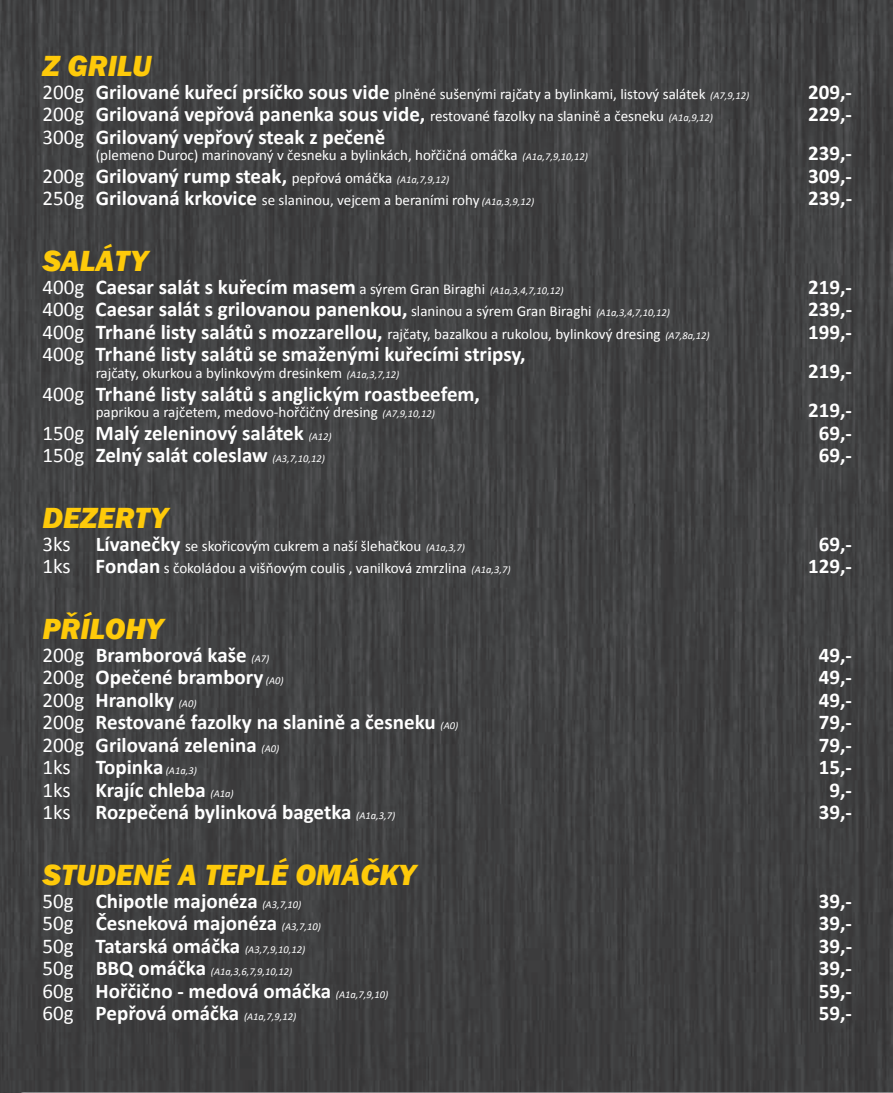
<style>
.page{position:relative;width:893px;height:1093px;background:#fff}
.page>*{position:absolute;margin:0;border:0;box-sizing:border-box;transform-origin:0 0}
.t1{font:italic 800 30px "Franklin Gothic";color:#feca0a}
.t2{font:700 21px "Calibri";color:#fff}
.t3{font:15px "Calibri";color:#fff}
.t4{font:italic 10.5px "Calibri";color:#fff}
.s1{font-size:21px}
.s2{font-weight:700;font-size:21px}
.s3{font-style:italic;font-size:10.5px}
.s4{font-weight:400}
.s5{font-weight:400;font-size:15px}
.s6{font-weight:400;font-style:italic;font-size:10.5px}
.s7{font-style:normal;font-size:21px}
.s8{font-weight:700;font-style:normal;font-size:21px}
</style>
<div class="page">
<img style="left:0;top:0;width:893px;height:1093px">
<img style="left:21px;top:1092px;width:872px;height:1px">
<h1 class="t1" style="left:43px;top:47px;width:111px">Z GRILU</h1>
<p class="t3" style="left:43px;top:84px;width:708px"><span class="s1">200g</span> <span class="s2">Grilované kuřecí prsíčko sous vide</span> plněné sušenými rajčaty a bylinkami, listový salátek <span class="s3">(A7,9,12)</span></p>
<p class="t2" style="left:808px;top:79px;width:45px">209,-</p>
<p class="t3" style="left:43px;top:107px;width:672px"><span class="s1">200g</span> <span class="s2">Grilovaná vepřová panenka sous vide,</span> restované fazolky na slanině a česneku <span class="s3">(A1a,9,12)</span></p>
<p class="t2" style="left:808px;top:101px;width:45px">229,-</p>
<p class="t2" style="left:43px;top:124px;width:344px"><span class="s4">300g</span> Grilovaný vepřový steak z pečeně</p>
<p class="t3" style="left:96px;top:146px;width:494px">(plemeno Duroc) marinovaný v česneku a bylinkách, hořčičná omáčka <span class="s3">(A1a,7,9,10,12)</span></p>
<p class="t2" style="left:808px;top:140px;width:45px">239,-</p>
<p class="t2" style="left:43px;top:163px;width:408px"><span class="s4">200g</span> Grilovaný rump steak, <span class="s5">pepřová omáčka</span> <span class="s6">(A1a,7,9,12)</span></p>
<p class="t2" style="left:808px;top:163px;width:45px">309,-</p>
<p class="t3" style="left:43px;top:191px;width:493px"><span class="s1">250g</span> <span class="s2">Grilovaná krkovice</span> se slaninou, vejcem a beraními rohy <span class="s3">(A1a,3,9,12)</span></p>
<p class="t2" style="left:808px;top:185px;width:45px">239,-</p>
<h1 class="t1" style="left:43px;top:242px;width:107px">SALÁTY</h1>
<p class="t2" style="left:43px;top:274px;width:522px"><span class="s4">400g</span> Caesar salát s kuřecím masem <span class="s5">a sýrem Gran Biraghi</span> <span class="s6">(A1a,3,4,7,10,12)</span></p>
<p class="t2" style="left:808px;top:274px;width:45px">219,-</p>
<p class="t2" style="left:43px;top:296px;width:629px"><span class="s4">400g</span> Caesar salát s grilovanou panenkou, <span class="s5">slaninou a sýrem Gran Biraghi</span> <span class="s6">(A1a,3,4,7,10,12)</span></p>
<p class="t2" style="left:808px;top:296px;width:45px">239,-</p>
<p class="t3" style="left:43px;top:324px;width:669px"><span class="s1">400g</span> <span class="s2">Trhané listy salátů s mozzarellou,</span> rajčaty, bazalkou a rukolou, bylinkový dresing <span class="s3">(A7,8a,12)</span></p>
<p class="t2" style="left:808px;top:319px;width:45px">199,-</p>
<p class="t2" style="left:43px;top:341px;width:485px"><span class="s4">400g</span> Trhané listy salátů se smaženými kuřecími stripsy,</p>
<p class="t3" style="left:96px;top:363px;width:305px">rajčaty, okurkou a bylinkovým dresinkem <span class="s3">(A1a,3,7,12)</span></p>
<p class="t2" style="left:808px;top:358px;width:45px">219,-</p>
<p class="t2" style="left:43px;top:380px;width:439px"><span class="s4">400g</span> Trhané listy salátů s anglickým roastbeefem,</p>
<p class="t3" style="left:96px;top:402px;width:341px">paprikou a rajčetem, medovo-hořčičný dresing <span class="s3">(A7,9,10,12)</span></p>
<p class="t2" style="left:808px;top:397px;width:45px">219,-</p>
<p class="t2" style="left:43px;top:419px;width:291px"><span class="s4">150g</span> Malý zeleninový salátek <span class="s6">(A12)</span></p>
<p class="t2" style="left:819px;top:419px;width:35px">69,-</p>
<p class="t2" style="left:43px;top:442px;width:284px"><span class="s4">150g</span> Zelný salát coleslaw <span class="s6">(A3,7,10,12)</span></p>
<p class="t2" style="left:819px;top:442px;width:35px">69,-</p>
<h1 class="t1" style="left:43px;top:498px;width:127px">DEZERTY</h1>
<p class="t3" style="left:43px;top:536px;width:424px"><span class="s1">3ks</span> <span class="s2">Lívanečky</span> se skořicovým cukrem a naší šlehačkou <span class="s3">(A1a,3,7)</span></p>
<p class="t2" style="left:819px;top:530px;width:35px">69,-</p>
<p class="t3" style="left:43px;top:558px;width:469px"><span class="s1">1ks</span> <span class="s2">Fondan</span> s čokoládou a višňovým coulis , vanilková zmrzlina <span class="s3">(A1a,3,7)</span></p>
<p class="t2" style="left:808px;top:553px;width:45px">129,-</p>
<h1 class="t1" style="left:43px;top:609px;width:122px">PŘÍLOHY</h1>
<p class="t2" style="left:43px;top:641px;width:228px"><span class="s4">200g</span> Bramborová kaše <span class="s6">(A7)</span></p>
<p class="t2" style="left:819px;top:641px;width:35px">49,-</p>
<p class="t2" style="left:43px;top:664px;width:243px"><span class="s4">200g</span> Opečené brambory <span class="s6">(A0)</span></p>
<p class="t2" style="left:819px;top:664px;width:35px">49,-</p>
<p class="t2" style="left:43px;top:686px;width:156px"><span class="s4">200g</span> Hranolky <span class="s6">(A0)</span></p>
<p class="t2" style="left:819px;top:686px;width:35px">49,-</p>
<p class="t2" style="left:43px;top:709px;width:417px"><span class="s4">200g</span> Restované fazolky na slanině a česneku <span class="s6">(A0)</span></p>
<p class="t2" style="left:819px;top:709px;width:35px">79,-</p>
<p class="t2" style="left:43px;top:731px;width:238px"><span class="s4">200g</span> Grilovaná zelenina <span class="s6">(A0)</span></p>
<p class="t2" style="left:819px;top:731px;width:35px">79,-</p>
<p class="t2" style="left:43px;top:754px;width:156px"><span class="s4">1ks</span> Topinka <span class="s6">(A1a,3)</span></p>
<p class="t2" style="left:819px;top:754px;width:35px">15,-</p>
<p class="t2" style="left:43px;top:776px;width:193px"><span class="s4">1ks</span> Krajíc chleba <span class="s6">(A1a)</span></p>
<p class="t2" style="left:829px;top:776px;width:24px">9,-</p>
<p class="t2" style="left:43px;top:799px;width:354px"><span class="s4">1ks</span> Rozpečená bylinková bagetka <span class="s6">(A1a,3,7)</span></p>
<p class="t2" style="left:819px;top:799px;width:35px">39,-</p>
<h1 class="t1" style="left:43px;top:855px;width:375px">STUDENÉ A TEPLÉ OMÁČKY</h1>
<p class="t2" style="left:43px;top:887px;width:260px"><span class="s4">50g</span> Chipotle majonéza <span class="s6">(A3,7,10)</span></p>
<p class="t2" style="left:819px;top:887px;width:35px">39,-</p>
<p class="t2" style="left:43px;top:910px;width:280px"><span class="s4">50g</span> Česneková majonéza <span class="s6">(A3,7,10)</span></p>
<p class="t2" style="left:819px;top:910px;width:35px">39,-</p>
<p class="t2" style="left:43px;top:932px;width:264px"><span class="s4">50g</span> Tatarská omáčka <span class="s6">(A3,7,9,10,12)</span></p>
<p class="t2" style="left:819px;top:932px;width:35px">39,-</p>
<p class="t4" style="left:43px;top:964px;width:251px"><span class="s7">50g</span> <span class="s8">BBQ omáčka</span> (A1a,3,6,7,9,10,12)</p>
<p class="t2" style="left:819px;top:955px;width:35px">39,-</p>
<p class="t2" style="left:43px;top:977px;width:347px"><span class="s4">60g</span> Hořčično - medová omáčka <span class="s6">(A1a,7,9,10)</span></p>
<p class="t2" style="left:819px;top:977px;width:35px">59,-</p>
<p class="t2" style="left:43px;top:1000px;width:255px"><span class="s4">60g</span> Pepřová omáčka <span class="s6">(A1a,7,9,12)</span></p>
<p class="t2" style="left:819px;top:1000px;width:35px">59,-</p>
</div>
